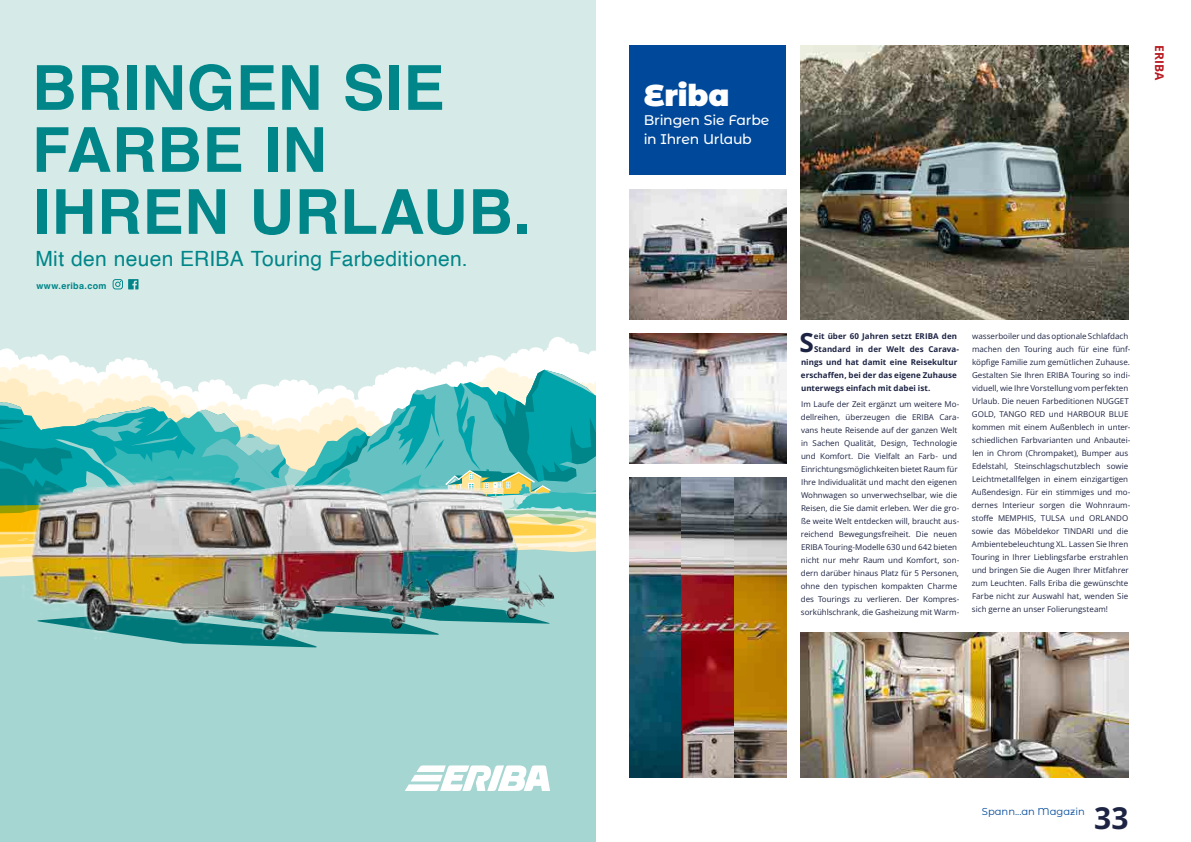
<style>
.page{position:relative;width:1191px;height:842px;background:#fff}
.page>*{position:absolute;margin:0;border:0;box-sizing:border-box;transform-origin:0 0}
.t1{font:700 62px/62px "Helvetica";letter-spacing:.01em;color:#008589}
.t2{font:900 30px "Montserrat Alternates";color:#fff}
.t3{font:700 30px "Open Sans";color:#1d2443}
.t4{font:700 26.2px "Open Sans";color:#1d2443}
.t5{font:21px "Helvetica";letter-spacing:.015em;color:#008589}
.t6{font:500 14px/19px "Montserrat Alternates";letter-spacing:-.02em;color:#fff}
.t7{font:700 12px "Open Sans";letter-spacing:.005em;color:#b81820}
.t8{font:10px "Montserrat Alternates";color:#00489a}
.t9{font:700 9px "Helvetica";letter-spacing:.04em;color:#008589}
.t10{font:8px/13px "Open Sans";color:#1d2443}
.t11{font:700 8px "Open Sans";letter-spacing:.005em;color:#1d2443}
</style>
<div class="page">
<div style="left:629px;top:45px;width:157px;height:130px;background:#00489a"></div>
<img style="left:800px;top:45px;width:328px;height:274px">
<img style="left:629px;top:477px;width:157px;height:301px">
<img style="left:629px;top:189px;width:157px;height:130px">
<img style="left:629px;top:333px;width:157px;height:130px">
<img style="left:800px;top:633px;width:328px;height:145px">
<div style="left:0;top:0;width:595px;height:501px;background:#d6ebe7"></div>
<div style="left:0;top:647px;width:595px;height:195px;background:#a5d6d2"></div>
<svg style="left:0;top:337px;width:595px;height:310px"></svg>
<img style="left:21px;top:468px;width:343px;height:180px">
<svg style="left:405px;top:765px;width:145px;height:26px"></svg>
<svg style="left:113px;top:279px;width:25px;height:10px"></svg>
<h1 class="t1" style="left:32px;top:64px;width:500px">BRINGEN SIE<br>FARBE IN<br>IHREN URLAUB.</h1>
<h3 class="t5" style="left:35px;top:242px;width:434px">Mit den neuen ERIBA Touring Farbeditionen.</h3>
<p class="t9" style="left:36px;top:281px;width:72px">www.eriba.com</p>
<h2 class="t2" style="left:643px;top:73px;width:87px">Eriba</h2>
<h3 class="t6" style="left:643px;top:110px;width:127px">Bringen Sie Farbe in Ihren Urlaub</h3>
<h3 class="t7" style="left:1168px;top:45px;width:37px;rotate:90deg">ERIBA</h3>
<h3 class="t4" style="left:799px;top:324px;width:16px">S</h3>
<p class="t11" style="left:814px;top:331px;width:145px">eit ü ber 60 Jahren setzt ERIBA den</p>
<p class="t11" style="left:814px;top:344px;width:146px">Standard in der Welt des Carava-</p>
<p class="t11" style="left:801px;top:357px;width:158px">nings und hat damit eine Reisekultur</p>
<p class="t11" style="left:801px;top:370px;width:158px">erschaffen, bei der das eigene Zuhause</p>
<p class="t11" style="left:801px;top:383px;width:131px">unterwegs einfach mit dabei ist.</p>
<p class="t10" style="left:801px;top:397px;width:160px">Im Laufe der Zeit ergänzt um weitere Mo&shy;dellreihen, überzeugen die ERIBA Cara&shy;vans heute Reisende auf der ganzen Welt in Sachen Qualität, Design, Technologie und Komfort. Die Vielfalt an Farb- und Einrichtungsmöglichkeiten bietet Raum fü r Ihre Individualität und macht den eigenen Wohnwagen so unverwechselbar, wie die Reisen, die Sie damit erleben. Wer die gro&shy;ße weite Welt entdecken will, braucht aus&shy;reichend Bewegungsfreiheit. Die neuen ERIBA Touring-Modelle 630 und 642 bieten nicht nur mehr Raum und Komfort, son&shy;dern darüber hinaus Platz für 5 Personen, ohne den typischen kompakten Charme des Tourings zu verlieren. Der Kompres&shy;sorkühlschrank, die Gasheizung mit Warm-</p>
<p class="t10" style="left:971px;top:330px;width:160px">wasserboiler und das optionale Schlafdach machen den Touring auch für eine fünf&shy;köpfige Familie zum gemütlichen Zuhause.<br>Gestalten Sie Ihren ERIBA Touring so indi&shy;viduell, wie Ihre Vorstellung vom perfekten Urlaub. Die neuen Farbeditionen NUGGET GOLD, TANGO RED und HARBOUR BLUE kommen mit einem Außenblech in unter&shy;schiedlichen Farbvarianten und Anbautei&shy;len in Chrom (Chrompaket), Bumper aus Edelstahl, Steinschlagschutzblech sowie Leichtmetallfelgen in einem einzigartigen Außendesign. Für ein stimmiges und mo&shy;dernes Interieur sorgen die Wohnraum&shy;stoffe MEMPHIS, TULSA und ORLANDO sowie das Möbeldekor TINDARI und die Ambientebeleuchtung XL. Lassen Sie Ihren Touring in Ihrer Lieblingsfarbe erstrahlen und bringen Sie die Augen Ihrer Mitfahrer zum Leuchten. Falls Eriba die gewünschte Farbe nicht zur Auswahl hat, wenden Sie sich gerne an unser Folierungsteam!</p>
<p class="t8" style="left:982px;top:804px;width:104px">Spann...an Magazin</p>
<h2 class="t3" style="left:1094px;top:797px;width:36px">33</h2>
</div>
